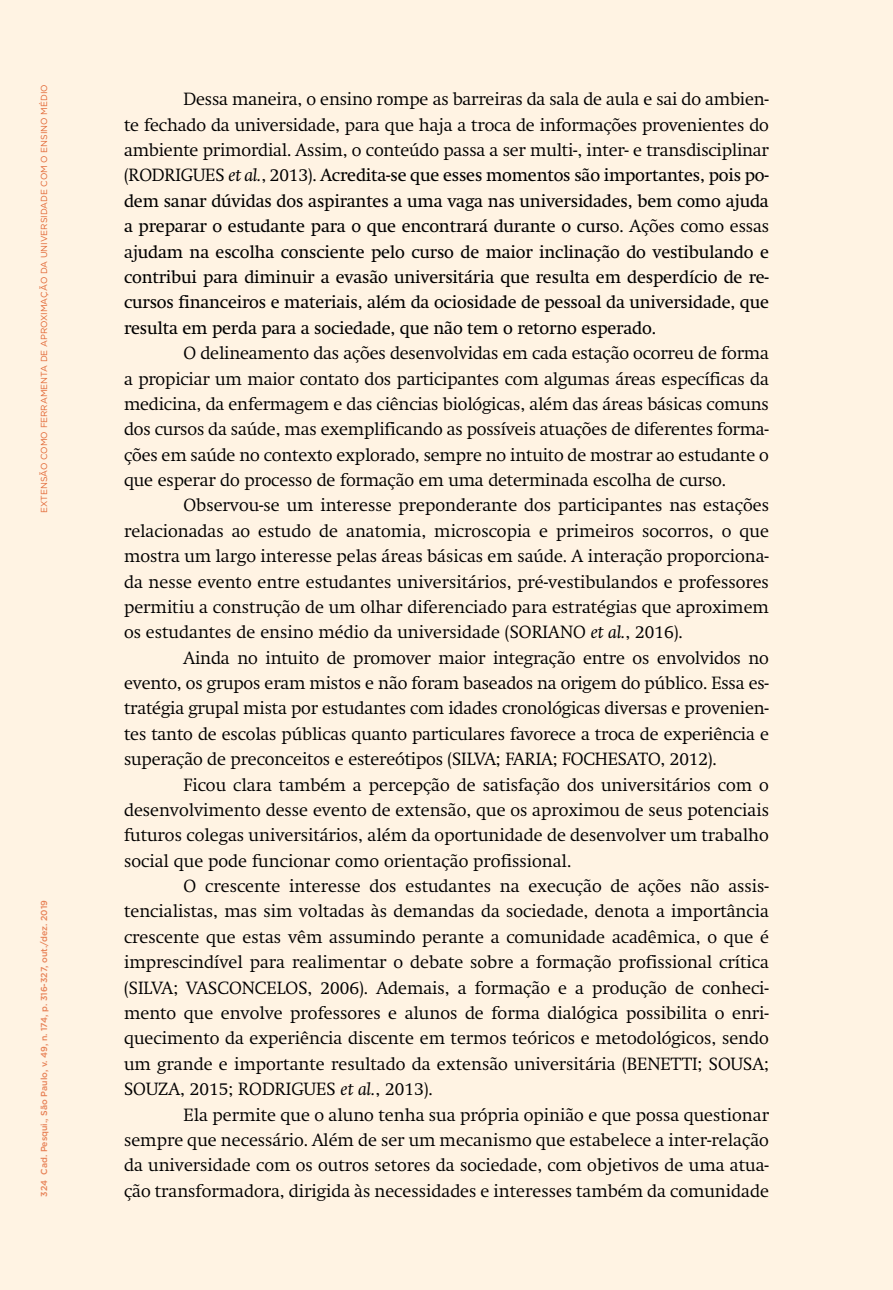
<style>
.page{position:relative;width:893px;height:1290px;background:#fff3e3}
.page>*{position:absolute;margin:0;border:0;box-sizing:border-box;transform-origin:0 0}
.t1{font:300 17.5px/25.4px "Swift";color:#000;text-align:justify}
.t2{font:17.5px/25.4px "Swift";letter-spacing:-.01em;color:#000;text-align:justify}
.t3{font:8.75px "Gotham HTF";color:#e16a39}
.t4{font:500 8.75px "Gotham HTF";color:#e78861}
.s1{font-weight:300}
.s2{font-style:italic}
.s3{font-weight:400;font-style:italic}
</style>
<div class="page">
<p class="t3" style="left:39px;top:513px;width:430px;rotate:-90deg">EXTENSÃO COMO FERRAMENTA DE APROXIMAÇÃO DA UNIVERSIDADE COM O ENSINO MÉDIO</p>
<p class="t4" style="left:39px;top:1196px;width:298px;rotate:-90deg">324 Cad. Pesqui., São Paulo, v. 49, n. 174, p. 316-327, out./dez. 2019</p>
<p class="t2" style="left:124px;top:87px;width:646px;text-indent:60px"><span class="s1">Dessa maneira, o ensino rompe as barreiras da sala de aula e sai do ambien&shy;te fechado da universidade, para que haja a troca de informações provenientes do ambiente primordial. Assim, o conteúdo passa a ser multi-, inter- e transdisciplinar (RODRIGUES</span> <span class="s2">et al.</span><span class="s1">, 2013).</span> Acredita-se que esses momentos são importantes, pois po&shy;dem sanar dúvidas dos aspirantes a uma vaga nas universidades, bem como ajuda a preparar o estudante para o que encontrará durante o curs<span class="s1">o. Ações como essas aj</span>udam na escolha consciente pelo curso de maior inclinação do vestibulando e contribui para diminuir a evasão universitária que resulta em desperdício de re&shy;cursos financeiros e materiais, além da ociosidade de pessoal da universidade, que resulta em perda para a sociedade, que não tem o retorno esperado.</p>
<p class="t1" style="left:124px;top:340px;width:646px;text-indent:60px">O delineamento das ações desenvolvidas em cada estação ocorreu de forma a propiciar um maior contato dos participantes com algumas áreas específicas da medicina, da enfermagem e das ciências biológicas, além das áreas básicas comuns dos cursos da saúde, mas exemplificando as possíveis atuações de diferentes forma&shy;ções em saúde no contexto explorado, sempre no intuito de mostrar ao estudante o que esperar do processo de formação em uma determinada escolha de curso.</p>
<p class="t1" style="left:124px;top:493px;width:646px;text-indent:60px">Observou-se um interesse preponderante dos participantes nas estações relacionadas ao estudo de anatomia, microscopia e primeiros socorros, o que mostra um largo interesse pelas áreas básicas em saúde. A interação proporciona&shy;da nesse evento entre estudantes universitários, pré-vestibulandos e professores permitiu a construção de um olhar diferenciado para estratégias que aproximem os estudantes de ensino médio da universidade (SORIANO <span class="s3">et al.</span>, 2016).</p>
<p class="t1" style="left:124px;top:645px;width:646px;text-indent:60px">Ainda no intuito de promover maior integração entre os envolvidos no evento, os grupos eram mistos e não foram baseados na origem do público. Essa es&shy;tratégia grupal mista por estudantes com idades cronológicas diversas e provenien&shy;tes tanto de escolas públicas quanto particulares favorece a troca de experiência e superação de preconceitos e estereótipos (SILVA; FARIA; FOCHESATO, 2012).</p>
<p class="t1" style="left:124px;top:772px;width:646px;text-indent:60px">Ficou clara também a percepção de satisfação dos universitários com o desenvolvimento desse evento de extensão, que os aproximou de seus potenciais futuros colegas universitários, além da oportunidade de desenvolver um trabalho social que pode funcionar como orientação profissional.</p>
<p class="t1" style="left:124px;top:873px;width:646px;text-indent:60px">O crescente interesse dos estudantes na execução de ações não assis&shy;tencialistas, mas sim voltadas às demandas da sociedade, denota a importância crescente que estas vêm assumindo perante a comunidade acadêmica, o que é imprescindível para realimentar o debate sobre a formação profissional crítica (SILVA; VASCONCELOS, 2006). Ademais, a formação e a produção de conheci&shy;mento que envolve professores e alunos de forma dialógica possibilita o enri&shy;quecimento da experiência discente em termos teóricos e metodológicos, sendo um grande e importante resultado da extensão universitária (BENETTI; SOUSA; SOUZA, 2015; RODRIGUES <span class="s3">et al.</span>, 2013).</p>
<p class="t1" style="left:124px;top:1102px;width:646px;text-indent:60px">Ela permite que o aluno tenha sua própria opinião e que possa questionar sempre que necessário. Além de ser um mecanismo que estabelece a inter-relação da universidade com os outros setores da sociedade, com objetivos de uma atua&shy;ção transformadora, dirigida às necessidades e interesses também da comunidade</p>
</div>
